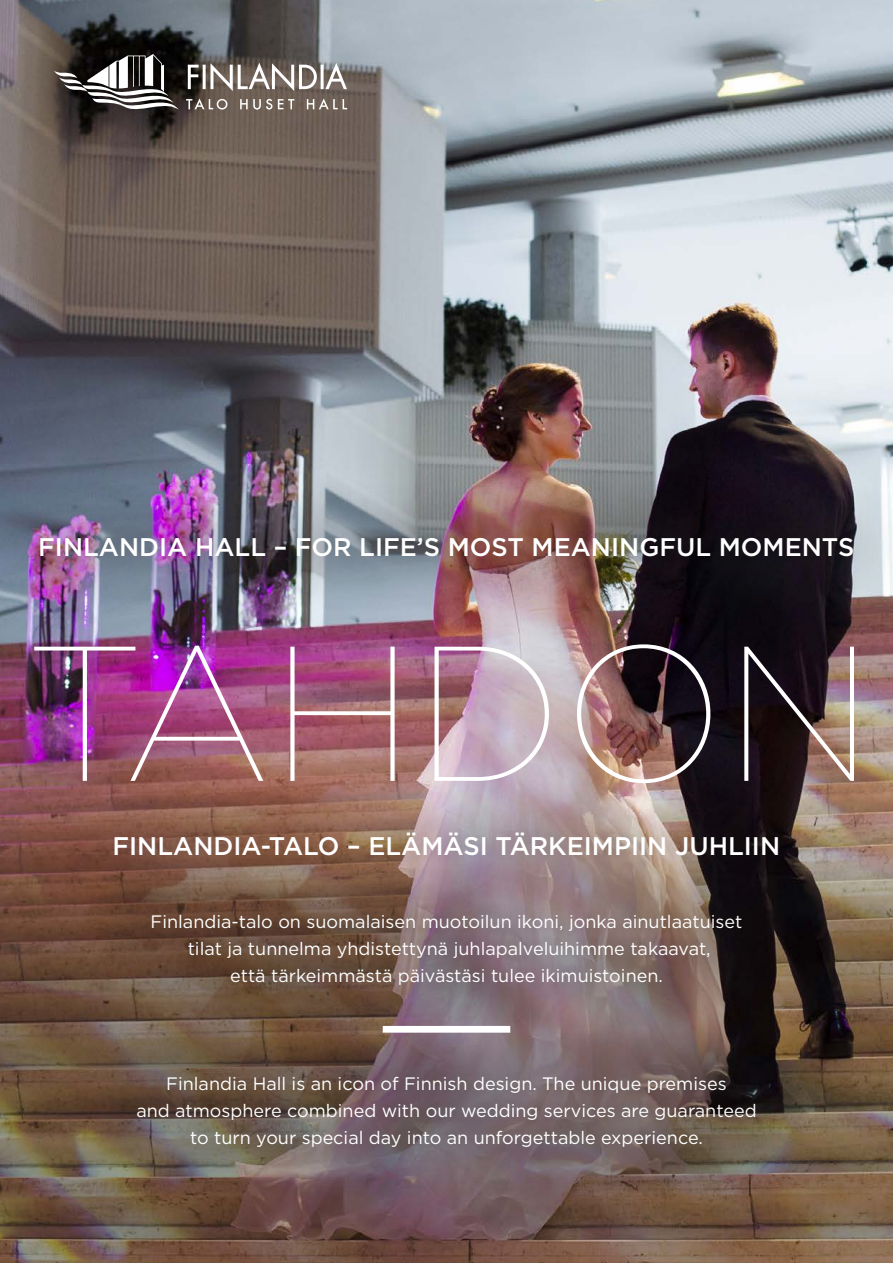
<style>
.page{position:relative;width:893px;height:1263px;background:#fff}
.page>*{position:absolute;margin:0;border:0;box-sizing:border-box;transform-origin:0 0}
.t1{font:100 191.7px "Gotham";color:#fff}
.t2{font:500 25.5px "Gotham";color:#fff}
.t3{font:18px "Gotham";color:#fff}
</style>
<div class="page">
<img style="left:0;top:0;width:893px;height:1263px">
<svg style="left:61px;top:779px;width:770px;height:131px;background:#8a6c65"></svg>
<img style="left:0;top:482px;width:893px;height:129px">
<div style="left:82px;top:858px;width:728px;height:343px;background:#231f20;opacity:.42"></div>
<svg style="left:54px;top:54px;width:293px;height:59px"></svg>
<div style="left:383px;top:1026px;width:127px;height:7px;background:#fff"></div>
<p class="t2" style="left:38px;top:530px;width:818px">FINLANDIA HALL – FOR LIFE’S MOST MEANINGFUL MOMENTS</p>
<p class="t1" style="left:29px;top:595px;width:846px">TAHDON</p>
<p class="t2" style="left:112px;top:829px;width:669px">FINLANDIA-TALO – ELÄMÄSI TÄRKEIMPIIN JUHLIIN</p>
<p class="t3" style="left:151px;top:910px;width:593px">Finlandia-talo on suomalaisen muotoilun ikoni, jonka ainutlaatuiset</p>
<p class="t3" style="left:188px;top:937px;width:524px">tilat ja tunnelma yhdistettynä juhlapalveluihimme takaavat,</p>
<p class="t3" style="left:230px;top:964px;width:434px">että tärkeimmästä päivästäsi tulee ikimuistoinen.</p>
<p class="t3" style="left:166px;top:1072px;width:562px">Finlandia Hall is an icon of Finnish design. The unique premises</p>
<p class="t3" style="left:136px;top:1099px;width:622px">and atmosphere combined with our wedding services are guaranteed</p>
<p class="t3" style="left:190px;top:1126px;width:514px">to turn your special day into an unforgettable experience.</p>
</div>
